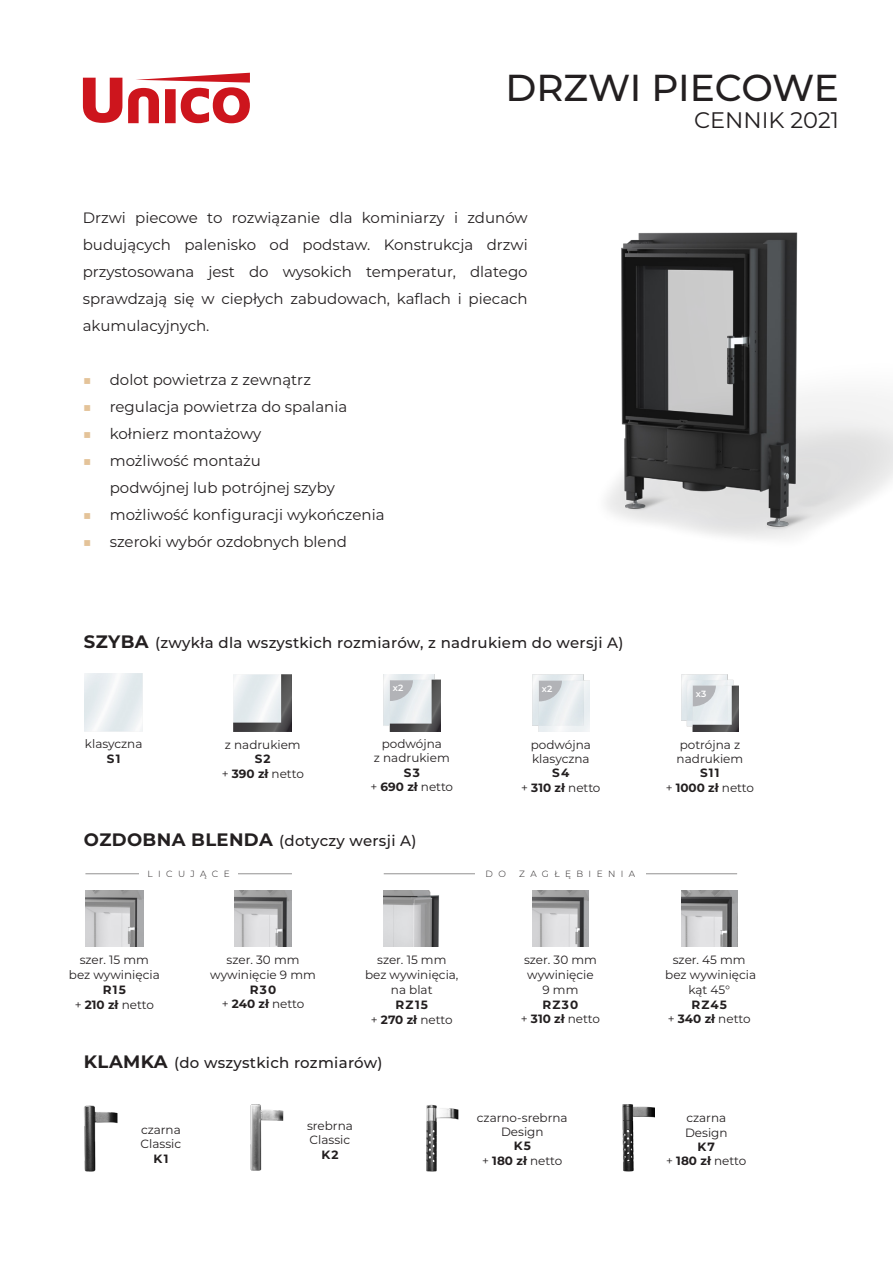
<style>
.page{position:relative;width:893px;height:1263px;background:#fff}
.page>*{position:absolute;margin:0;border:0;box-sizing:border-box;transform-origin:0 0}
.tytuły{font:500 37.5px "Montserrat";letter-spacing:-.005em;color:#231f20}
.tytuły-2{font:22.5px "Montserrat";color:#231f20}
.t1{font:15px/27px "Montserrat";color:#231f20;text-align:justify}
.bullets{font:500 15px "Montserrat";letter-spacing:.02em;color:#231f20}
.t2{font:12px/14.4px "Montserrat";color:#231f20;text-align:center}
.t3{font:700 12px "Montserrat";color:#231f20}
.bullets-2{font:300 9px "Montserrat";letter-spacing:.6em;color:#231f20}
.t4{font:600 9px "Montserrat";color:#fff}
.s1{color:#e4c399}
.s2{font-weight:700;font-size:18px}
.s3{font-weight:700}
</style>
<div class="page">
<svg style="left:83px;top:78px;width:39px;height:45px"></svg>
<svg style="left:128px;top:73px;width:122px;height:50px"></svg>
<img style="left:234px;top:674px;width:58px;height:57px">
<img style="left:383px;top:674px;width:57px;height:57px">
<svg style="left:390px;top:680px;width:23px;height:21px"></svg>
<img style="left:533px;top:674px;width:56px;height:57px">
<svg style="left:539px;top:681px;width:23px;height:20px"></svg>
<img style="left:682px;top:674px;width:56px;height:57px">
<svg style="left:693px;top:686px;width:23px;height:20px"></svg>
<img style="left:85px;top:890px;width:59px;height:57px">
<img style="left:234px;top:890px;width:58px;height:57px">
<img style="left:532px;top:890px;width:56px;height:57px">
<img style="left:384px;top:890px;width:55px;height:57px">
<img style="left:681px;top:890px;width:56px;height:57px">
<img style="left:606px;top:232px;width:287px;height:307px">
<hr style="left:85px;top:873px;width:207px;height:1px;background:#231f20">
<hr style="left:384px;top:873px;width:353px;height:1px;background:#231f20">
<div style="left:139px;top:868px;width:99px;height:11px;background:#fff"></div>
<div style="left:475px;top:868px;width:171px;height:11px;background:#fff"></div>
<img style="left:84px;top:1105px;width:34px;height:67px">
<img style="left:250px;top:1104px;width:34px;height:67px">
<img style="left:426px;top:1104px;width:33px;height:68px">
<img style="left:622px;top:1104px;width:33px;height:68px">
<p class="tytuły" style="left:505px;top:61px;width:335px">DRZWI PIECOWE</p>
<p class="tytuły-2" style="left:694px;top:104px;width:146px">CENNIK 2021</p>
<p class="t1" style="left:83px;top:204px;width:446px">Drzwi piecowe to rozwiązanie dla kominiarzy i zdunów budujących palenisko od podstaw. Konstrukcja drzwi przystosowana jest do wysokich temperatur, dlatego sprawdzają się w ciepłych zabudowach, kaflach i piecach akumulacyjnych.</p>
<p class="t1" style="left:83px;top:366px;width:230px"><span class="s1">■</span> dolot powietrza z zewnątrz</p>
<p class="t1" style="left:83px;top:393px;width:266px"><span class="s1">■</span> regulacja powietrza do spalania</p>
<p class="t1" style="left:83px;top:420px;width:180px"><span class="s1">■</span> kołnierz montażowy</p>
<p class="t1" style="left:110px;top:447px;width:227px;text-indent:-27px"><span class="s1">■</span> możliwość montażu podwójnej lub potrójnej szyby</p>
<p class="t1" style="left:83px;top:501px;width:303px"><span class="s1">■</span> możliwość konfiguracji wykończenia</p>
<p class="t1" style="left:83px;top:528px;width:266px"><span class="s1">■</span> szeroki wybór ozdobnych blend</p>
<p class="bullets" style="left:84px;top:632px;width:541px"><span class="s2">SZYBA</span> (zwykła dla wszystkich rozmiarów, z nadrukiem do wersji A)</p>
<p class="t4" style="left:393px;top:682px;width:12px">x2</p>
<p class="t4" style="left:542px;top:682px;width:12px">x2</p>
<p class="t2" style="left:85px;top:736px;width:59px">klasyczna<br><span class="s3">S1</span></p>
<p class="t2" style="left:222px;top:737px;width:84px">z nadrukiem<br><span class="s3">S2<br></span>+ <span class="s3">390 zł</span> netto</p>
<p class="t2" style="left:370px;top:736px;width:84px">podwójna<br>z nadrukiem<br><span class="s3">S3<br></span>+ <span class="s3">690 zł</span> netto</p>
<p class="t2" style="left:521px;top:737px;width:81px">podwójna klasyczna<br><span class="s3">S4<br></span>+ <span class="s3">310 zł</span> netto</p>
<p class="bullets" style="left:84px;top:830px;width:334px"><span class="s2">OZDOBNA BLENDA</span> (dotyczy wersji A)</p>
<p class="bullets-2" style="left:148px;top:868px;width:84px">LICUJĄCE</p>
<p class="bullets-2" style="left:486px;top:868px;width:22px">D O</p>
<p class="bullets-2" style="left:519px;top:868px;width:118px">ZAGŁĘBIENIA</p>
<p class="t4" style="left:696px;top:687px;width:12px">x3</p>
<p class="t2" style="left:666px;top:737px;width:90px">potrójna z nadrukiem<br><span class="s3">S11<br></span>+ <span class="s3">1000 zł</span> netto</p>
<p class="t2" style="left:80px;top:952px;width:71px">szer. 15 mm</p>
<p class="t2" style="left:69px;top:967px;width:92px">bez wywinięcia<br><span class="s3">R15<br></span>+ <span class="s3">210 zł</span> netto</p>
<p class="t2" style="left:210px;top:952px;width:107px;line-height:14.9px">szer. 30 mm wywinięcie 9 mm<br><span class="s3">R30<br></span>+ <span class="s3">240 zł</span> netto</p>
<p class="t2" style="left:521px;top:952px;width:81px;line-height:14.9px">szer. 30 mm wywinięcie<br>9 mm<br><span class="s3">RZ30<br></span>+ <span class="s3">310 zł</span> netto</p>
<p class="t2" style="left:365px;top:952px;width:95px;line-height:15px">szer. 15 mm bez wywinięcia, na blat<br><span class="s3">RZ15<br></span>+ <span class="s3">270 zł</span> netto</p>
<p class="t2" style="left:665px;top:952px;width:92px;line-height:14.9px">szer. 45 mm bez wywinięcia kąt 45°<br><span class="s3">RZ45<br></span>+ <span class="s3">340 zł</span> netto</p>
<p class="bullets" style="left:84px;top:1052px;width:300px"><span class="s2">KLAMKA</span> (do wszystkich rozmiarów)</p>
<p class="t2" style="left:141px;top:1122px;width:41px">czarna</p>
<p class="t2" style="left:141px;top:1136px;width:42px">Classic<br><span class="s3">K1</span></p>
<p class="t2" style="left:307px;top:1118px;width:47px;text-align:left">srebrna<br>Classic</p>
<p class="t3" style="left:321px;top:1146px;width:19px">K2</p>
<p class="t2" style="left:477px;top:1110px;width:92px">czarno-srebrna</p>
<p class="t2" style="left:482px;top:1124px;width:82px">Design<br><span class="s3">K5<br></span>+ <span class="s3">180 zł</span> netto</p>
<p class="t2" style="left:686px;top:1110px;width:41px">czarna</p>
<p class="t2" style="left:666px;top:1125px;width:82px">Design<br><span class="s3">K7<br></span>+ <span class="s3">180 zł</span> netto</p>
</div>
